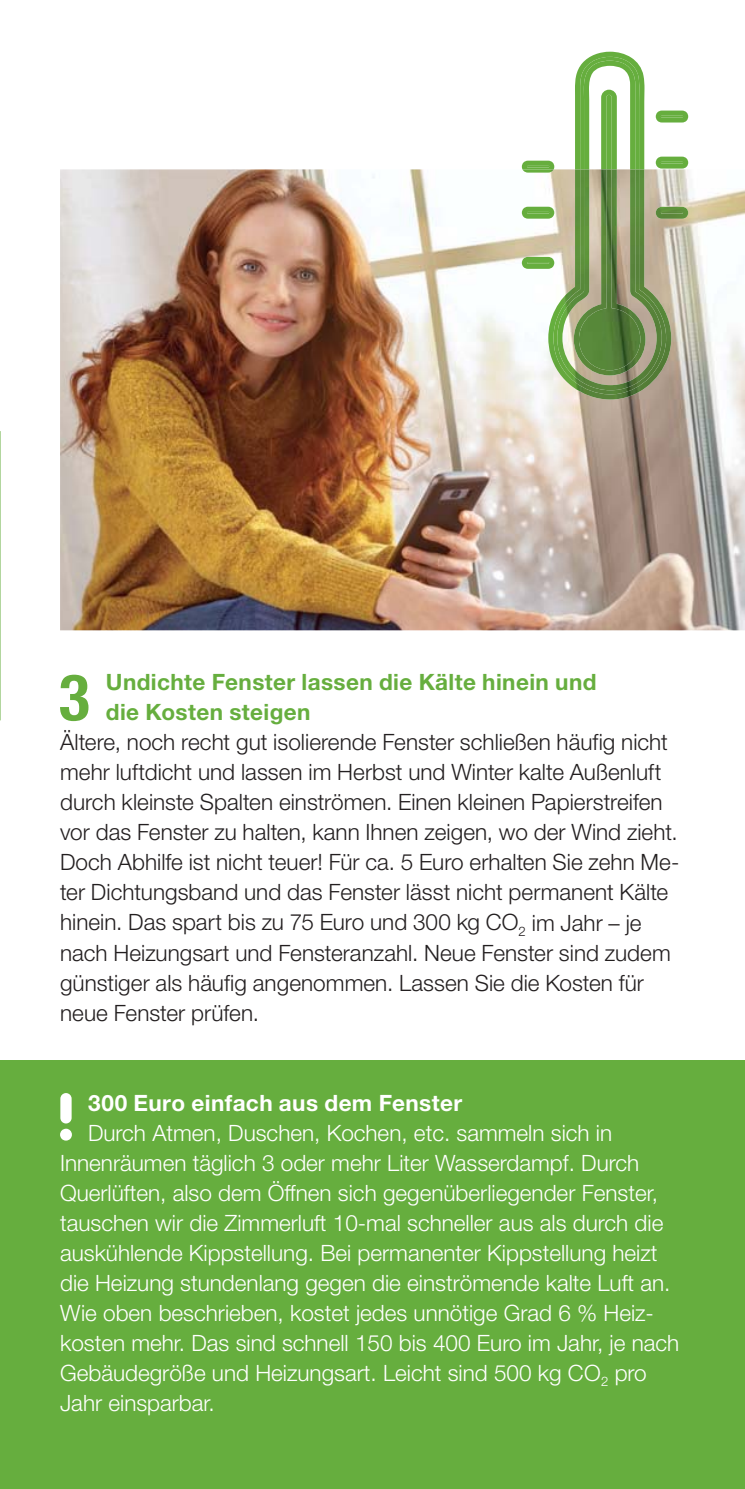
<style>
.page{position:relative;width:745px;height:1489px;background:#fff}
.page>*{position:absolute;margin:0;border:0;box-sizing:border-box;transform-origin:0 0}
.t1{font:700 condensed 64.5px "Helvetica Neue";color:#66ae3e}
.t2{font:300 22.5px/30px "Helvetica Neue";color:#231f20}
.t3{font:300 22.5px/30px "Helvetica Neue";color:#fff}
.t4{font:700 22.5px/30px "Helvetica Neue";letter-spacing:.02em;color:#66ae3e}
.t5{font:700 22.5px "Helvetica Neue";letter-spacing:.02em;color:#fff}
</style>
<div class="page">
<div style="left:0;top:1060px;width:744px;height:428px;background:#66ae3e"></div>
<div style="left:60px;top:1092px;width:12px;height:31px;background:#fff;border-radius:6px"></div>
<svg style="left:60px;top:1128px;width:12px;height:12px"></svg>
<img style="left:60px;top:169px;width:684px;height:461px">
<img style="left:548px;top:169px;width:122px;height:230px">
<svg style="left:575px;top:52px;width:69px;height:117px"></svg>
<img style="left:557px;top:169px;width:104px;height:221px">
<svg style="left:655px;top:111px;width:32px;height:11px"></svg>
<svg style="left:655px;top:157px;width:32px;height:11px"></svg>
<img style="left:655px;top:207px;width:32px;height:12px">
<svg style="left:521px;top:161px;width:33px;height:8px"></svg>
<img style="left:522px;top:169px;width:31px;height:4px">
<img style="left:521px;top:207px;width:33px;height:12px">
<img style="left:521px;top:257px;width:33px;height:12px">
<h1 class="t1" style="left:59px;top:660px;width:32px">3</h1>
<p class="t4" style="left:106px;top:669px;width:492px">Undichte Fenster lassen die Kälte hinein und die Kosten steigen</p>
<p class="t2" style="left:60px;top:729px;width:620px">Ältere, noch recht gut isolierende Fenster schließen häufig nicht mehr luftdicht und lassen im Herbst und Winter kalte Außenluft durch kleinste Spalten einströmen. Einen kleinen Papierstreifen vor das Fenster zu halten, kann Ihnen zeigen, wo der Wind zieht.<br>Doch Abhilfe ist nicht teuer! Für ca. 5 Euro erhalten Sie zehn Me&shy;ter Dichtungsband und das Fenster lässt nicht permanent Kälte hinein. Das spart bis zu 75 Euro und 300 kg CO<sub>2</sub> im Jahr – je nach Heizungsart und Fensteranzahl. Neue Fenster sind zudem günstiger als häufig angenommen. Lassen Sie die Kosten für neue Fenster prüfen.</p>
<p class="t5" style="left:88px;top:1094px;width:375px">300 Euro einfach aus dem Fenster</p>
<p class="t3" style="left:60px;top:1119px;width:620px;text-indent:28px">Durch Atmen, Duschen, Kochen, etc. sammeln sich in Innenräumen täglich 3 oder mehr Liter Wasserdampf. Durch Querlüften, also dem Öffnen sich gegenüberliegender Fenster, tauschen wir die Zimmerluft 10-mal schneller aus als durch die auskühlende Kippstellung. Bei permanenter Kippstellung heizt die Heizung stundenlang gegen die einströmende kalte Luft an.<br>Wie oben beschrieben, kostet jedes unnötige Grad 6 % Heiz&shy;kosten mehr. Das sind schnell 150 bis 400 Euro im Jahr, je nach Gebäudegröße und Heizungsart. Leicht sind 500 kg CO<sub>2</sub> pro Jahr einsparbar.</p>
</div>
